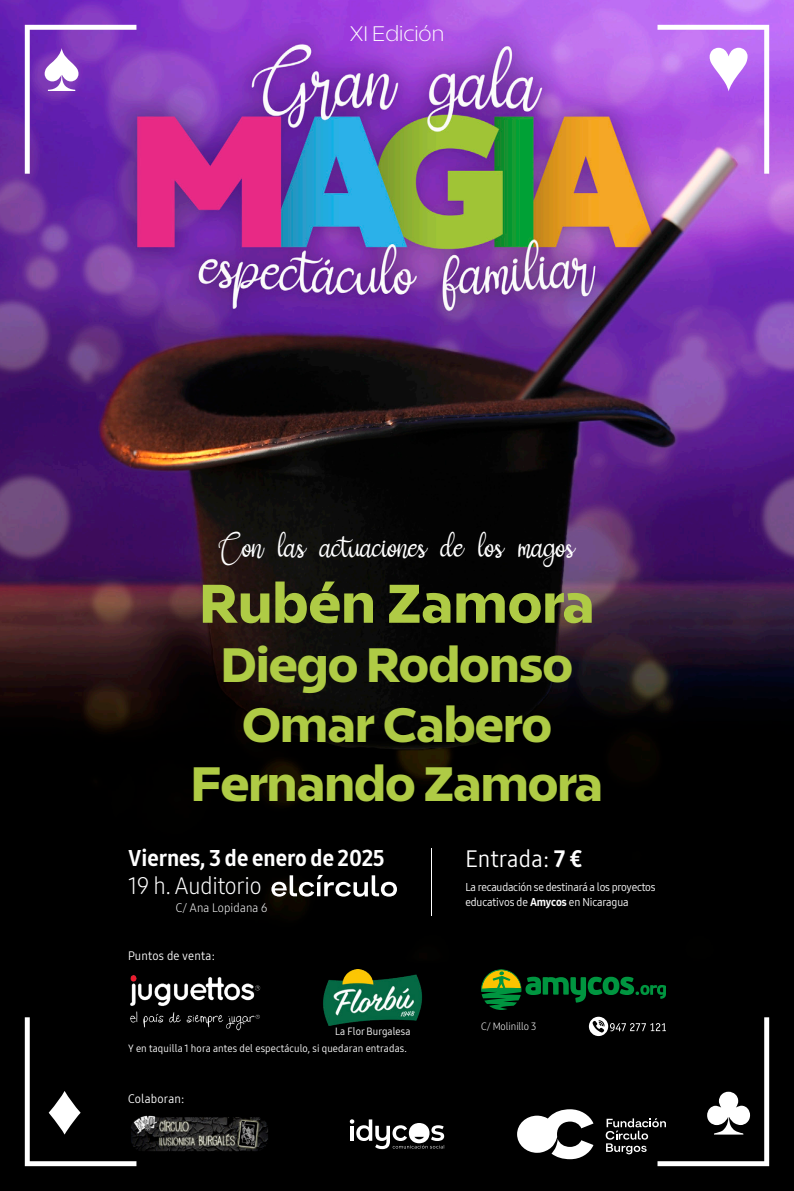
<style>
.page{position:relative;width:794px;height:1191px;background:#fff}
.page>*{position:absolute;margin:0;border:0;box-sizing:border-box;transform-origin:0 0}
.t1{font:800 54.25px "Breno";color:#afcb45}
.t2{font:800 48.12px "Breno";letter-spacing:-.02em;color:#afcb45}
.t3{font:31.5px "New Christmas";color:#fff}
.t4{font:23.62px "Samsung One Latin 300 C";letter-spacing:-.01em;color:#fff}
.t5{font:23.62px "Samsung One Latin 400 C";letter-spacing:.01em;color:#fff}
.t6{font:22.75px "Samsung One Latin 800 C";color:#fff}
.t7{font:300 21px "Breno";color:#fff}
.t8{font:12.25px "Samsung One Latin 400 C";letter-spacing:.02em;color:#fff}
.t9{font:12.25px "Samsung One Latin 300 C";letter-spacing:.01em;color:#fff}
.t10{font:11.38px "Samsung One Latin 400 C";letter-spacing:-.02em;color:#fff}
.t11{font:10.5px "Samsung One Latin 400 C";letter-spacing:.01em;color:#fff}
.t12{font:10.5px "Samsung One Latin 300 C";letter-spacing:-.01em;color:#fff}
.s1{font-family:"Samsung One Latin 800 C"}
</style>
<div class="page">
<img style="left:0;top:0;width:794px;height:1191px">
<svg style="left:25px;top:1017px;width:111px;height:149px;background:#1d1d1d"></svg>
<svg style="left:657px;top:25px;width:112px;height:149px;background:#be75e9"></svg>
<svg style="left:25px;top:25px;width:111px;height:149px;background:#8044bb"></svg>
<svg style="left:271px;top:875px;width:126px;height:21px"></svg>
<hr style="left:431px;top:848px;width:1px;height:67px;background:#fff">
<img style="left:128px;top:1115px;width:143px;height:38px">
<svg style="left:350px;top:1119px;width:95px;height:30px"></svg>
<img style="left:128px;top:974px;width:137px;height:57px">
<svg style="left:481px;top:969px;width:185px;height:41px;background:#0e3713"></svg>
<svg style="left:517px;top:1017px;width:252px;height:149px;background:#1f1f1f"></svg>
<img style="left:322px;top:969px;width:102px;height:56px">
<p class="t7" style="left:350px;top:20px;width:96px">XI Edición</p>
<p class="t3" style="left:219px;top:523px;width:357px">Con las actuaciones de los magos</p>
<p class="t1" style="left:199px;top:569px;width:397px">Rubén Zamora</p>
<p class="t2" style="left:221px;top:635px;width:354px">Diego Rodonso</p>
<p class="t2" style="left:242px;top:694px;width:312px">Omar Cabero</p>
<p class="t2" style="left:191px;top:753px;width:414px">Fernando Zamora</p>
<p class="t6" style="left:128px;top:842px;width:258px">Viernes, 3 de enero de 2025</p>
<p class="t4" style="left:128px;top:870px;width:135px">19 h. Auditorio</p>
<p class="t9" style="left:176px;top:899px;width:93px">C/ Ana Lopidana 6</p>
<p class="t8" style="left:128px;top:948px;width:88px">Puntos de venta:</p>
<p class="t11" style="left:335px;top:1023px;width:77px">La Flor Burgalesa</p>
<p class="t11" style="left:128px;top:1041px;width:280px">Y en taquilla 1 hora antes del espectáculo, si quedaran entradas.</p>
<p class="t8" style="left:128px;top:1090px;width:58px">Colaboran:</p>
<p class="t5" style="left:465px;top:842px;width:118px">Entrada: <span class="s1">7 €</span></p>
<p class="t10" style="left:465px;top:879px;width:192px">La recaudación se destinará a los proyectos</p>
<p class="t10" style="left:465px;top:894px;width:165px">educativos de <span class="s1">Amycos</span> en Nicaragua</p>
<p class="t12" style="left:481px;top:1019px;width:57px">C/ Molinillo 3</p>
</div>
